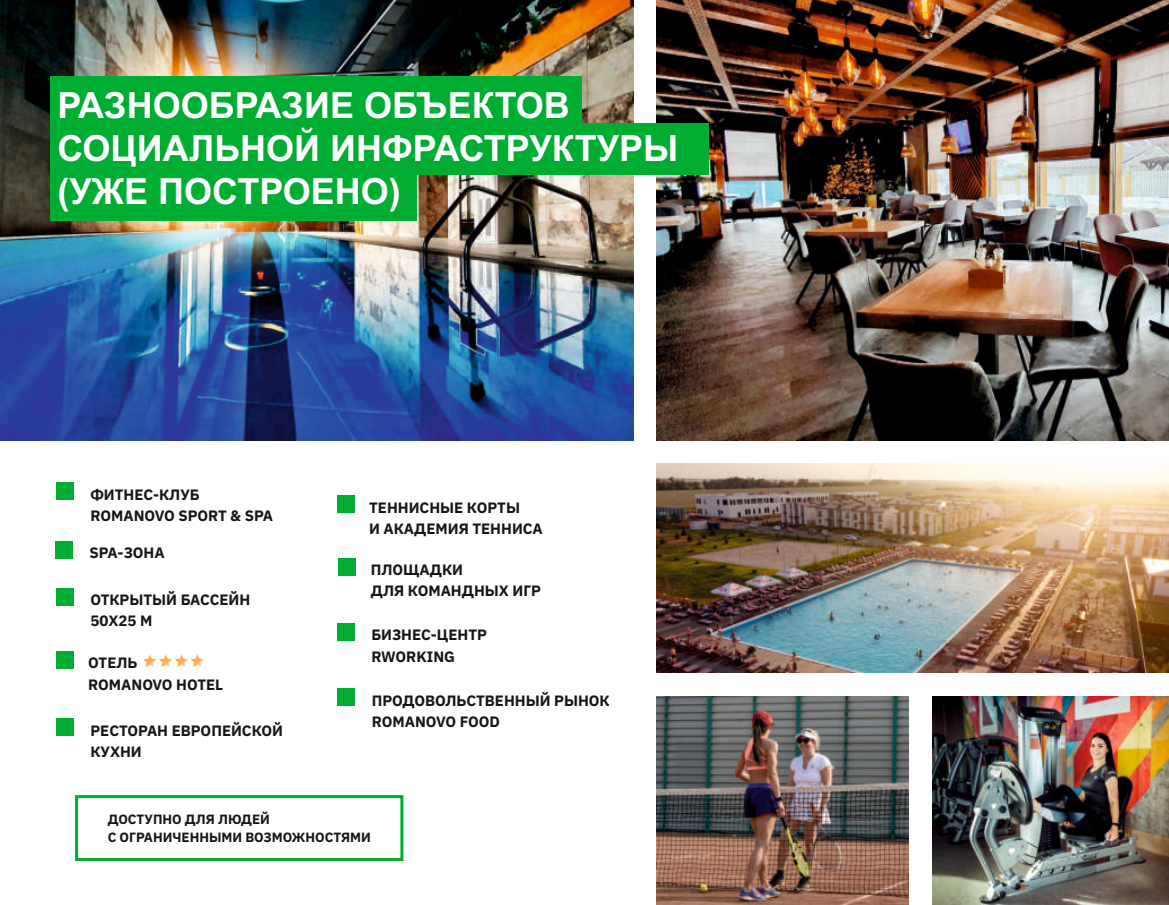
<style>
.page{position:relative;width:1169px;height:905px;background:#fff}
.page>*{position:absolute;margin:0;border:0;box-sizing:border-box;transform-origin:0 0}
.t1{font:700 36px/43.2px "Arial";color:#fff}
.t2{font:700 15px/21.5px "IBM Plex Sans";color:#151616}
.t3{font:700 13.35px/18.1px "IBM Plex Sans";color:#151616}
</style>
<div class="page">
<img style="left:0;top:0;width:633px;height:440px">
<img style="left:656px;top:464px;width:512px;height:208px">
<img style="left:656px;top:0;width:512px;height:440px">
<img style="left:932px;top:696px;width:236px;height:208px">
<div style="left:56px;top:483px;width:17px;height:17px;background:#00ad33"></div>
<div style="left:55px;top:541px;width:17px;height:17px;background:#00ad33"></div>
<div style="left:56px;top:588px;width:17px;height:17px;background:#00ad33"></div>
<div style="left:56px;top:718px;width:17px;height:17px;background:#00ad33"></div>
<div style="left:337px;top:496px;width:17px;height:17px;background:#00ad33"></div>
<div style="left:339px;top:558px;width:17px;height:17px;background:#00ad33"></div>
<div style="left:56px;top:651px;width:17px;height:17px;background:#00ad33"></div>
<img style="left:656px;top:696px;width:252px;height:208px">
<div style="left:75px;top:795px;width:328px;height:65px;border:3px solid #00ad33"></div>
<svg style="left:143px;top:654px;width:61px;height:13px"></svg>
<div style="left:50px;top:124px;width:658px;height:51px;background:#00ad33"></div>
<div style="left:50px;top:124px;width:366px;height:97px;background:#00ad33"></div>
<div style="left:50px;top:76px;width:531px;height:83px;background:#00ad33"></div>
<div style="left:337px;top:623px;width:17px;height:17px;background:#00ad33"></div>
<div style="left:338px;top:689px;width:17px;height:17px;background:#00ad33"></div>
<h1 class="t1" style="left:57px;top:87px;width:622px">РАЗНООБРАЗИЕ ОБЪЕКТОВ<br>СОЦИАЛЬНОЙ ИНФРАСТРУКТУРЫ (УЖЕ ПОСТРОЕНО)</h1>
<h1 class="t1" style="left:96px;top:90px;width:337px;line-height:49.1px">ИНФРАСТРУКТУРА<br>КОТОРАЯ УЖЕ</h1>
<p class="t2" style="left:90px;top:485px;width:184px">ФИТНЕС-КЛУБ<br>ROMANOVO SPORT &amp; SPA</p>
<p class="t2" style="left:89px;top:543px;width:77px">SPA-ЗОНА</p>
<p class="t2" style="left:90px;top:590px;width:161px">ОТКРЫТЫЙ БАССЕЙН<br>50Х25 М</p>
<p class="t2" style="left:88px;top:653px;width:136px">ОТЕЛЬ<br>ROMANOVO HOTEL</p>
<p class="t2" style="left:90px;top:720px;width:194px">РЕСТОРАН ЕВРОПЕЙСКОЙ<br>КУХНИ</p>
<p class="t2" style="left:369px;top:498px;width:175px">ТЕННИСНЫЕ КОРТЫ<br>И АКАДЕМИЯ ТЕННИСА</p>
<p class="t2" style="left:371px;top:560px;width:172px">ПЛОЩАДКИ<br>ДЛЯ КОМАНДНЫХ ИГР</p>
<p class="t2" style="left:371px;top:625px;width:117px">БИЗНЕС-ЦЕНТР<br>RWORKING</p>
<p class="t2" style="left:372px;top:691px;width:239px">ПРОДОВОЛЬСТВЕННЫЙ РЫНОК<br>ROMANOVO FOOD</p>
<p class="t3" style="left:108px;top:811px;width:265px">ДОСТУПНО ДЛЯ ЛЮДЕЙ<br>С ОГРАНИЧЕННЫМИ ВОЗМОЖНОСТЯМИ</p>
</div>
